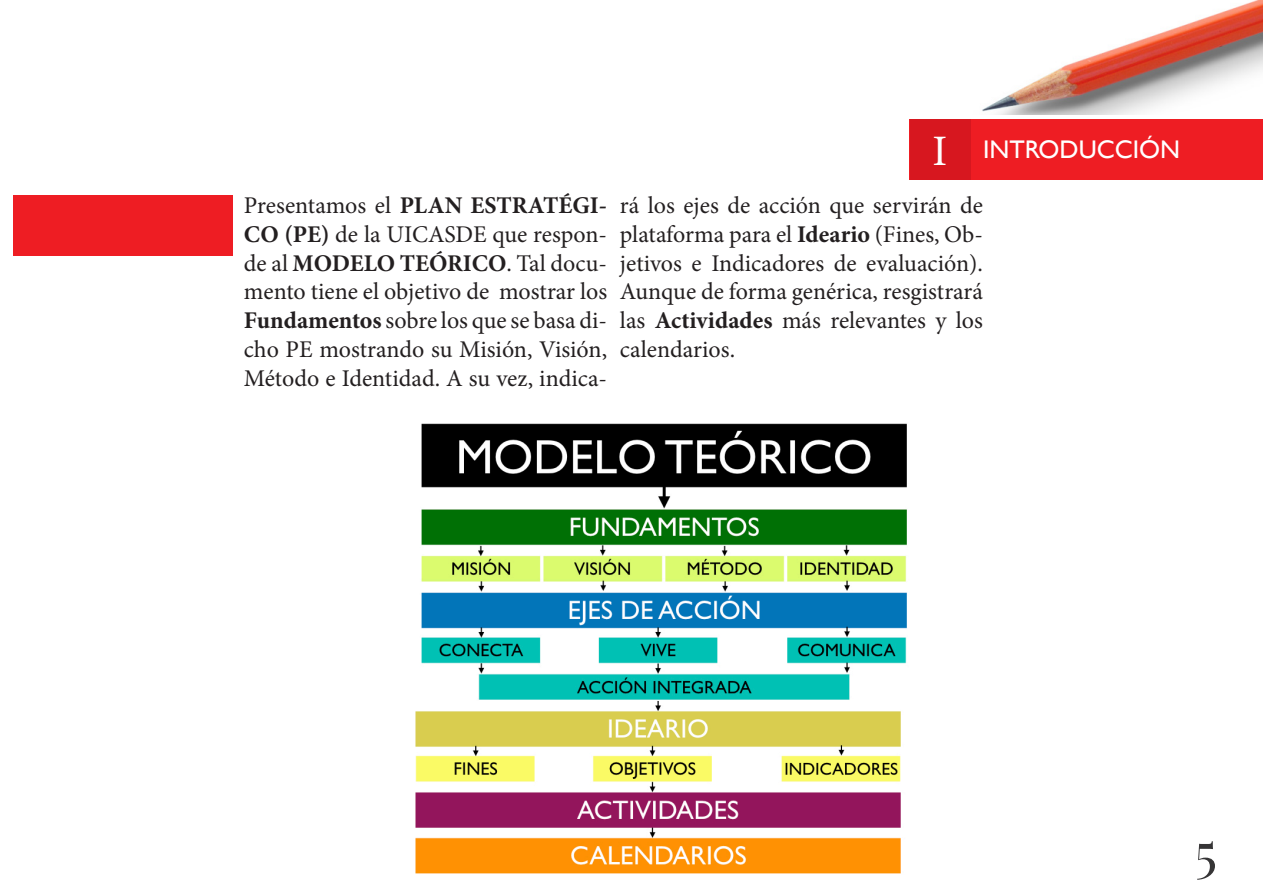
<style>
.page{position:relative;width:1263px;height:893px;background:#fff}
.page>*{position:absolute;margin:0;border:0;box-sizing:border-box;transform-origin:0 0}
.t1{font:54px "Playfair Display";color:#363536}
.t2{font:25.5px "Gill Sans";color:#fff}
.t3{font:24px/28.8px "Minion Pro";color:#231f20;text-align:justify}
.s1{font-family:"Minion Pro";font-size:43.5px}
.s2{font-weight:700}
</style>
<div class="page">
<div style="left:910px;top:119px;width:353px;height:61px;background:#ee1d23"></div>
<div style="left:910px;top:119px;width:60px;height:60px;background:#d7171f"></div>
<div style="left:14px;top:196px;width:219px;height:60px;background:#ee1d23"></div>
<img style="left:982px;top:0;width:281px;height:115px">
<img style="left:415px;top:423px;width:492px;height:451px">
<p class="t2" style="left:932px;top:134px;width:249px"><span class="s1">I</span> INTRODUCCIÓN</p>
<p class="t3" style="left:244px;top:191px;width:365px">Presentamos el <span class="s2">PLAN ESTRATÉGI-CO (PE)</span> de la UICASDE que respon&shy;de al <span class="s2">MODELO TEÓRICO</span>. Tal docu&shy;mento tiene el objetivo de mostrar los <span class="s2">Fundamentos</span> sobre los que se basa di&shy;cho PE mostrando su Misión, Visión, Método e Identidad. A su vez, indica-</p>
<p class="t3" style="left:620px;top:191px;width:365px">rá los ejes de acción que servirán de plataforma para el <span class="s2">Ideario</span> (Fines, Ob&shy;jetivos e Indicadores de evaluación).<br>Aunque de forma genérica, resgistrará las <span class="s2">Actividades</span> más relevantes y los calendarios.</p>
<h1 class="t1" style="left:1195px;top:818px;width:24px">5</h1>
</div>
